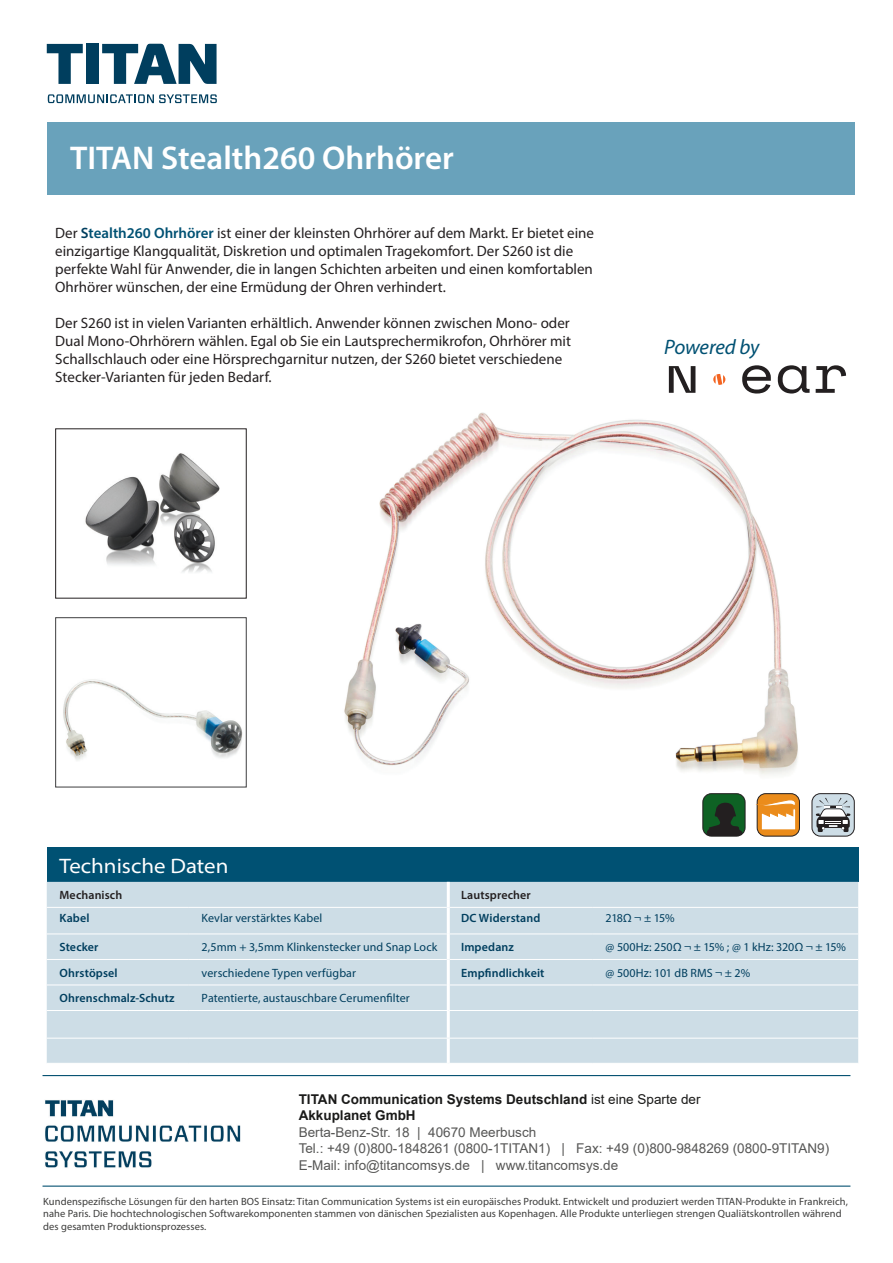
<style>
.page{position:relative;width:893px;height:1263px;background:#fff}
.page>*{position:absolute;margin:0;border:0;box-sizing:border-box;transform-origin:0 0}
.t1{font:600 33px "Myriad Pro";color:#fff}
.t2{font:semi-expanded 21px "Myriad Pro";color:#fff}
.t3{font:italic 21px "Myriad Pro";letter-spacing:-.015em;color:#005173}
.t4{font:15px/18px "Myriad Pro";color:#231f20}
.t5{font:13.5px/16.5px "Arial";color:#575756}
.t6{font:700 13.5px/16.5px "Arial";color:#1a1a19}
.t7{font:12px "Myriad Pro";letter-spacing:.005em;color:#003e5e}
.t8{font:600 12px "Myriad Pro";letter-spacing:.01em;color:#003e5e}
.t9{font:600 12px "Myriad Pro";letter-spacing:.01em;color:#231f20}
.t10{font:10.5px/12.6px "Myriad Pro";letter-spacing:.005em;color:#3c3c3b}
.s1{font-weight:600;color:#003e5e}
.s2{font-weight:600;color:#005173}
.s3{font-weight:400}
</style>
<div class="page">
<img style="left:85px;top:453px;width:135px;height:120px">
<img style="left:344px;top:366px;width:456px;height:445px">
<img style="left:63px;top:679px;width:180px;height:82px">
<div style="left:55px;top:617px;width:192px;height:170px;border:1px solid #3e3e3f"></div>
<div style="left:55px;top:428px;width:192px;height:170px;border:1px solid #231f20"></div>
<svg style="left:669px;top:366px;width:26px;height:27px"></svg>
<svg style="left:742px;top:365px;width:29px;height:29px"></svg>
<svg style="left:778px;top:365px;width:32px;height:29px"></svg>
<svg style="left:816px;top:365px;width:30px;height:28px"></svg>
<svg style="left:713px;top:374px;width:12px;height:11px"></svg>
<svg style="left:47px;top:44px;width:36px;height:40px"></svg>
<div style="left:86px;top:44px;width:13px;height:40px;background:#003e5e"></div>
<svg style="left:102px;top:44px;width:115px;height:40px"></svg>
<svg style="left:48px;top:94px;width:169px;height:9px"></svg>
<div style="left:47px;top:122px;width:808px;height:73px;background:#69a2bb"></div>
<img style="left:45px;top:1100px;width:196px;height:68px">
<hr style="left:43px;top:1075px;width:807px;height:1px;background:#085373">
<hr style="left:43px;top:1185px;width:807px;height:2px;background:#085373">
<div style="left:47px;top:848px;width:811px;height:34px;background:#005173"></div>
<div style="left:47px;top:882px;width:811px;height:181px;background:#cddde6"></div>
<hr style="left:447px;top:1011px;width:3px;height:27px;background:#fff">
<hr style="left:447px;top:1038px;width:3px;height:25px;background:#fff">
<hr style="left:47px;top:907px;width:142px;height:1px;background:#fff">
<hr style="left:189px;top:907px;width:258px;height:1px;background:#fff">
<hr style="left:450px;top:907px;width:143px;height:1px;background:#fff">
<hr style="left:593px;top:907px;width:265px;height:1px;background:#fff">
<hr style="left:47px;top:933px;width:142px;height:1px;background:#fff">
<hr style="left:189px;top:933px;width:258px;height:1px;background:#fff">
<hr style="left:450px;top:933px;width:143px;height:1px;background:#fff">
<hr style="left:593px;top:933px;width:265px;height:1px;background:#fff">
<hr style="left:47px;top:959px;width:142px;height:1px;background:#fff">
<hr style="left:189px;top:959px;width:258px;height:1px;background:#fff">
<hr style="left:450px;top:959px;width:143px;height:1px;background:#fff">
<hr style="left:593px;top:959px;width:265px;height:1px;background:#fff">
<hr style="left:47px;top:984px;width:142px;height:1px;background:#fff">
<hr style="left:189px;top:984px;width:258px;height:1px;background:#fff">
<hr style="left:450px;top:984px;width:143px;height:1px;background:#fff">
<hr style="left:593px;top:984px;width:265px;height:1px;background:#fff">
<hr style="left:47px;top:1010px;width:142px;height:1px;background:#fff">
<hr style="left:189px;top:1010px;width:259px;height:1px;background:#fff">
<hr style="left:448px;top:1010px;width:145px;height:1px;background:#fff">
<hr style="left:593px;top:1010px;width:265px;height:1px;background:#fff">
<hr style="left:47px;top:1038px;width:142px;height:1px;background:#fff">
<hr style="left:189px;top:1038px;width:259px;height:1px;background:#fff">
<hr style="left:448px;top:1038px;width:145px;height:1px;background:#fff">
<hr style="left:593px;top:1038px;width:265px;height:1px;background:#fff">
<hr style="left:447px;top:882px;width:3px;height:25px;background:#fff">
<hr style="left:447px;top:907px;width:3px;height:27px;background:#fff">
<hr style="left:447px;top:934px;width:3px;height:25px;background:#fff">
<hr style="left:447px;top:959px;width:3px;height:26px;background:#fff">
<hr style="left:447px;top:985px;width:3px;height:25px;background:#fff">
<div style="left:703px;top:794px;width:42px;height:42px;background:#0e6224;border-radius:9px"></div>
<svg style="left:706px;top:802px;width:36px;height:34px"></svg>
<div style="left:703px;top:793px;width:42px;height:43px;border:1px solid #231f20;border-radius:9px"></div>
<div style="left:757px;top:794px;width:42px;height:42px;background:#eb8c1b;border-radius:9px"></div>
<div style="left:757px;top:793px;width:43px;height:43px;border:1px solid #231f20;border-radius:9px"></div>
<svg style="left:758px;top:799px;width:38px;height:31px"></svg>
<div style="left:812px;top:794px;width:42px;height:42px;background:#cddde6;border-radius:9px"></div>
<div style="left:812px;top:793px;width:42px;height:43px;border:1px solid #231f20;border-radius:9px"></div>
<svg style="left:816px;top:798px;width:34px;height:34px"></svg>
<h1 class="t1" style="left:70px;top:137px;width:385px">TITAN Stealth260 Ohrhörer</h1>
<p class="t4" style="left:55px;top:223px;width:540px">Der <span class="s1">S</span><span class="s2">tealth260 Ohrhörer</span> ist einer der kleinsten Ohrhörer auf dem Markt. Er bietet eine einzigartige Klangqualität, Diskretion und optimalen Tragekomfort. Der S260 ist die perfekte Wahl für Anwender, die in langen Schichten arbeiten und einen komfortablen Ohrhörer wünschen, der eine Ermüdung der Ohren verhindert.</p>
<p class="t4" style="left:55px;top:313px;width:517px">Der S260 ist in vielen Varianten erhältlich. Anwender können zwischen Mono- oder Dual Mono-Ohrhörern wählen. Egal ob Sie ein Lautsprechermikrofon, Ohrhörer mit Schallschlauch oder eine Hörsprechgarnitur nutzen, der S260 bietet verschiedene Stecker-Varianten für jeden Bedarf.</p>
<h2 class="t3" style="left:664px;top:334px;width:97px">Powered by</h2>
<h2 class="t2" style="left:60px;top:852px;width:170px">Technische Daten</h2>
<p class="t9" style="left:60px;top:887px;width:64px">Mechanisch</p>
<p class="t9" style="left:461px;top:887px;width:71px">Lautsprecher</p>
<p class="t8" style="left:60px;top:911px;width:32px">Kabel</p>
<p class="t7" style="left:202px;top:911px;width:122px">Kevlar verstärktes Kabel</p>
<p class="t8" style="left:461px;top:911px;width:81px">DC Widerstand</p>
<p class="t7" style="left:606px;top:911px;width:71px">218Ω ¬ ± 15%</p>
<p class="t8" style="left:60px;top:939px;width:41px">Stecker</p>
<p class="t7" style="left:202px;top:940px;width:237px">2,5mm + 3,5mm Klinkenstecker und Snap Lock</p>
<p class="t8" style="left:461px;top:939px;width:54px">Impedanz</p>
<p class="t7" style="left:606px;top:940px;width:242px">@ 500Hz: 250Ω ¬ ± 15% ; @ 1 kHz: 320Ω ¬ ± 15%</p>
<p class="t8" style="left:60px;top:965px;width:60px">Ohrstöpsel</p>
<p class="t7" style="left:202px;top:965px;width:156px">verschiedene Typen verfügbar</p>
<p class="t8" style="left:461px;top:965px;width:85px">Empfindlichkeit</p>
<p class="t7" style="left:606px;top:965px;width:146px">@ 500Hz: 101 dB RMS ¬ ± 2%</p>
<p class="t8" style="left:60px;top:990px;width:117px">Ohrenschmalz-Schutz</p>
<p class="t7" style="left:202px;top:991px;width:210px">Patentierte, austauschbare Cerumenfilter</p>
<p class="t6" style="left:299px;top:1091px;width:403px">TITAN Communication Systems Deutschland <span class="s3">ist eine Sparte der<br></span>Akkuplanet GmbH</p>
<p class="t5" style="left:299px;top:1123px;width:532px">Berta-Benz-Str. 18 | 40670 Meerbusch<br>Tel.: +49 (0)800-1848261 (0800-1TITAN1) | Fax: +49 (0)800-9848269 (0800-9TITAN9)<br>E-Mail: info@titancomsys.de | www.titancomsys.de</p>
<p class="t10" style="left:43px;top:1195px;width:806px">Kundenspezifische Lösungen für den harten BOS Einsatz: Titan Communication Systems ist ein europäisches Produkt. Entwickelt und produziert werden TITAN-Produkte in Frankreich, nahe Paris. Die hochtechnologischen Softwarekomponenten stammen von dänischen Spezialisten aus Kopenhagen. Alle Produkte unterliegen strengen Qualiätskontrollen während des gesamten Produktionsprozesses.</p>
</div>
